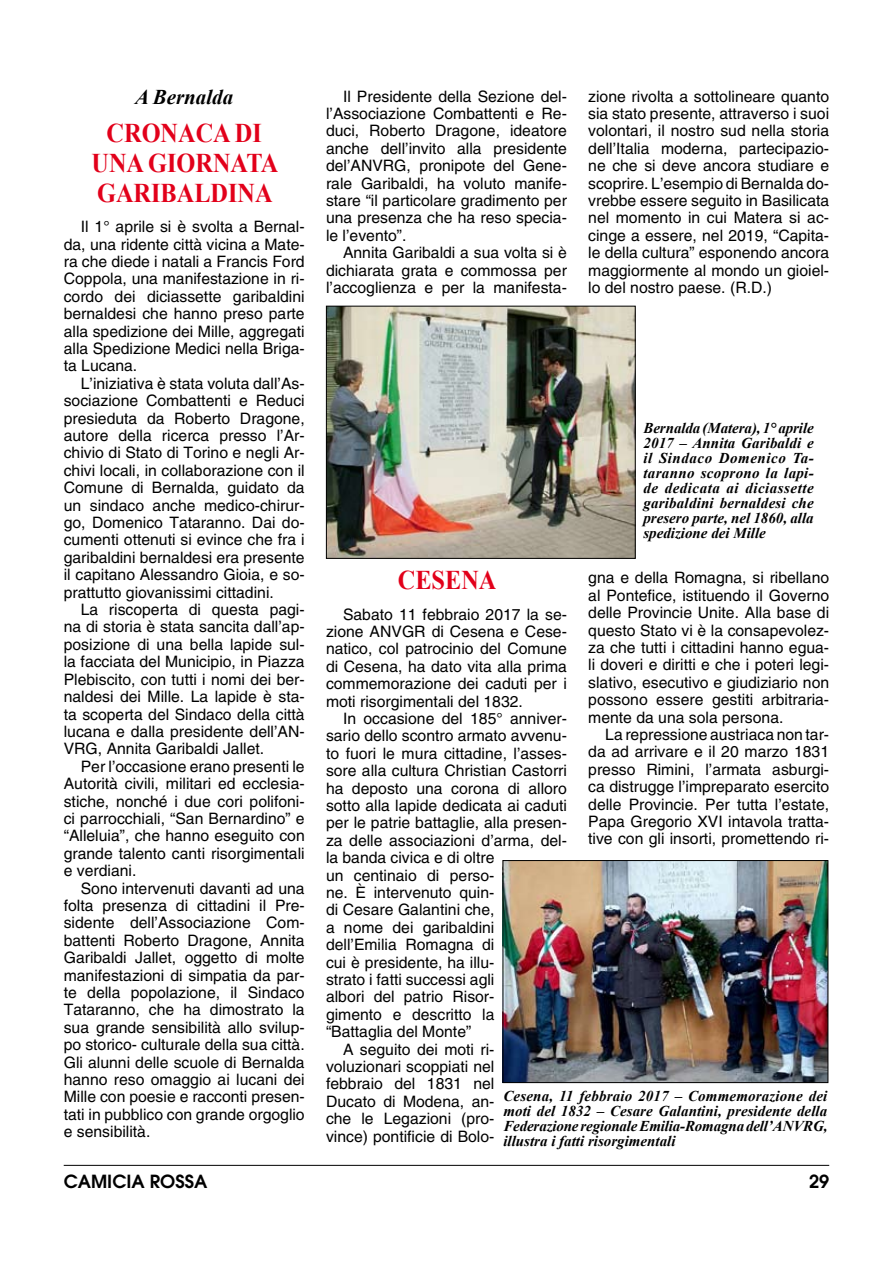
<style>
.page{position:relative;width:893px;height:1263px;background:#fff}
.page>*{position:absolute;margin:0;border:0;box-sizing:border-box;transform-origin:0 0}
.t1{font:700 27px/30px "Times New Roman";color:#e2001a;text-align:center;scale:.9 1}
.t2{font:italic 700 21px "Times New Roman";color:#000}
.t3{font:600 18px "Avant Garde";color:#000}
.t4{font:15.75px/17.4px "Helvetica";color:#000;text-align:justify}
.t5{font:italic 700 15px/15px "Times New Roman";color:#000;text-align:justify}
</style>
<div class="page">
<hr style="left:64px;top:1165px;width:765px;height:1px;background:#000">
<img style="left:328px;top:308px;width:306px;height:249px">
<div style="left:326px;top:306px;width:310px;height:253px;border:1px solid #000"></div>
<img style="left:505px;top:862px;width:321px;height:219px">
<div style="left:503px;top:860px;width:325px;height:223px;border:1px solid #000"></div>
<h2 class="t2" style="left:135px;top:85px;width:100px">A Bernalda</h2>
<h1 class="t1" style="left:92px;top:118px;width:209px">CRONACA DI<br>UNA GIORNATA<br>GARIBALDINA</h1>
<p class="t4" style="left:64px;top:218px;width:242px;text-indent:17px">Il 1° aprile si è svolta a Bernal&shy;da, una ridente città vicina a Mate&shy;ra che diede i natali a Francis Ford Coppola, una manifestazione in ri&shy;cordo dei diciassette garibaldini bernaldesi che hanno preso parte alla spedizione dei Mille, aggregati alla Spedizione Medici nella Briga&shy;ta Lucana.</p>
<p class="t4" style="left:64px;top:375px;width:242px;text-indent:17px">L’iniziativa è stata voluta dall’As&shy;sociazione Combattenti e Reduci presieduta da Roberto Dragone, autore della ricerca presso l’Ar&shy;chivio di Stato di Torino e negli Ar&shy;chivi locali, in collaborazione con il Comune di Bernalda, guidato da un sindaco anche medico-chirur&shy;go, Domenico Tataranno. Dai do&shy;cumenti ottenuti si evince che fra i garibaldini bernaldesi era presente il capitano Alessandro Gioia, e so&shy;prattutto giovanissimi cittadini.</p>
<p class="t4" style="left:64px;top:601px;width:242px;text-indent:17px">La riscoperta di questa pagi&shy;na di storia è stata sancita dall’ap&shy;posizione di una bella lapide sul&shy;la facciata del Municipio, in Piazza Plebiscito, con tutti i nomi dei ber&shy;naldesi dei Mille. La lapide è sta&shy;ta scoperta del Sindaco della città lucana e dalla presidente dell’AN-VRG, Annita Garibaldi Jallet.</p>
<p class="t4" style="left:64px;top:757px;width:242px;text-indent:17px">Per l’occasione erano presenti le Autorità civili, militari ed ecclesia&shy;stiche, nonché i due cori polifoni&shy;ci parrocchiali, “San Bernardino” e “Alleluia”, che hanno eseguito con grande talento canti risorgimentali e verdiani.</p>
<p class="t4" style="left:64px;top:879px;width:242px;text-indent:17px">Sono intervenuti davanti ad una folta presenza di cittadini il Pre&shy;sidente dell’Associazione Com&shy;battenti Roberto Dragone, Annita Garibaldi Jallet, oggetto di molte manifestazioni di simpatia da par&shy;te della popolazione, il Sindaco Tataranno, che ha dimostrato la sua grande sensibilità allo svilup&shy;po storico- culturale della sua città.<br>Gli alunni delle scuole di Bernalda hanno reso omaggio ai lucani dei Mille con poesie e racconti presen&shy;tati in pubblico con grande orgoglio e sensibilità.</p>
<p class="t4" style="left:326px;top:87px;width:242px;text-indent:17px">Il Presidente della Sezione del&shy;l’Associazione Combattenti e Re&shy;duci, Roberto Dragone, ideatore anche dell’invito alla presidente del’ANVRG, pronipote del Gene&shy;rale Garibaldi, ha voluto manife&shy;stare “il particolare gradimento per una presenza che ha reso specia&shy;le l’evento”.</p>
<p class="t4" style="left:326px;top:244px;width:242px;text-indent:17px">Annita Garibaldi a sua volta si è dichiarata grata e commossa per l’accoglienza e per la manifesta-</p>
<p class="t4" style="left:588px;top:87px;width:242px">zione rivolta a sottolineare quanto sia stato presente, attraverso i suoi volontari, il nostro sud nella storia dell’Italia moderna, partecipazio&shy;ne che si deve ancora studiare e scoprire. L’esempio di Bernalda do&shy;vrebbe essere seguito in Basilicata nel momento in cui Matera si ac&shy;cinge a essere, nel 2019, “Capita&shy;le della cultura” esponendo ancora maggiormente al mondo un gioiel&shy;lo del nostro paese. (R.D.)</p>
<p class="t5" style="left:643px;top:420px;width:172px">Bernalda (Matera), 1° aprile 2017 – Annita Garibaldi e il Sindaco Domenico Ta&shy;taranno scoprono la lapi&shy;de dedicata ai diciassette garibaldini bernaldesi che presero parte, nel 1860, alla spedizione dei Mille</p>
<h1 class="t1" style="left:398px;top:565px;width:111px">CESENA</h1>
<p class="t4" style="left:326px;top:605px;width:242px;text-indent:17px">Sabato 11 febbraio 2017 la se&shy;zione ANVGR di Cesena e Cese&shy;natico, col patrocinio del Comune di Cesena, ha dato vita alla prima commemorazione dei caduti per i moti risorgimentali del 1832.</p>
<p class="t4" style="left:343px;top:710px;width:225px">In occasione del 185° anniver-</p>
<p class="t4" style="left:326px;top:727px;width:242px">sario dello scontro armato avvenu-</p>
<p class="t4" style="left:326px;top:744px;width:242px">to fuori le mura cittadine, l’asses-</p>
<p class="t4" style="left:326px;top:762px;width:242px">sore alla cultura Christian Castorri</p>
<p class="t4" style="left:326px;top:779px;width:242px">ha deposto una corona di alloro</p>
<p class="t4" style="left:326px;top:797px;width:242px">sotto alla lapide dedicata ai caduti</p>
<p class="t4" style="left:326px;top:814px;width:242px">per le patrie battaglie, alla presen-</p>
<p class="t4" style="left:326px;top:831px;width:242px">za delle associazioni d’arma, del-</p>
<p class="t4" style="left:326px;top:849px;width:170px">la banda civica e di oltre</p>
<p class="t4" style="left:326px;top:866px;width:170px">un centinaio di perso-</p>
<p class="t4" style="left:326px;top:884px;width:170px">ne. È intervenuto quin-</p>
<p class="t4" style="left:326px;top:901px;width:170px">di Cesare Galantini che,</p>
<p class="t4" style="left:326px;top:918px;width:170px">a nome dei garibaldini</p>
<p class="t4" style="left:326px;top:936px;width:170px">dell’Emilia Romagna di</p>
<p class="t4" style="left:326px;top:953px;width:170px">cui è presidente, ha illu-</p>
<p class="t4" style="left:326px;top:971px;width:170px">strato i fatti successi agli</p>
<p class="t4" style="left:326px;top:988px;width:170px">albori del patrio Risor-</p>
<p class="t4" style="left:326px;top:1005px;width:170px">gimento e descritto la</p>
<p class="t4" style="left:326px;top:1023px;width:147px">“Battaglia del Monte”</p>
<p class="t4" style="left:343px;top:1040px;width:153px">A seguito dei moti ri-</p>
<p class="t4" style="left:326px;top:1058px;width:170px">voluzionari scoppiati nel</p>
<p class="t4" style="left:326px;top:1075px;width:170px">febbraio del 1831 nel</p>
<p class="t4" style="left:326px;top:1092px;width:170px">Ducato di Modena, an-</p>
<p class="t4" style="left:326px;top:1110px;width:170px">che le Legazioni (pro-</p>
<p class="t4" style="left:326px;top:1127px;width:170px">vince) pontificie di Bolo-</p>
<p class="t4" style="left:588px;top:569px;width:242px">gna e della Romagna, si ribellano al Pontefice, istituendo il Governo delle Provincie Unite. Alla base di questo Stato vi è la consapevolez&shy;za che tutti i cittadini hanno egua&shy;li doveri e diritti e che i poteri legi&shy;slativo, esecutivo e giudiziario non possono essere gestiti arbitraria&shy;mente da una sola persona.</p>
<p class="t4" style="left:588px;top:726px;width:242px;text-indent:17px">La repressione austriaca non tar&shy;da ad arrivare e il 20 marzo 1831 presso Rimini, l’armata asburgi&shy;ca distrugge l’impreparato esercito delle Provincie. Per tutta l’estate, Papa Gregorio XVI intavola tratta&shy;tive con gli insorti, promettendo ri-</p>
<p class="t5" style="left:503px;top:1089px;width:326px">Cesena, 11 febbraio 2017 – Commemorazione dei moti del 1832 – Cesare Galantini, presidente della Federazione regionale Emilia-Romagna dell’ANVRG, illustra i fatti risorgimentali</p>
<p class="t3" style="left:64px;top:1169px;width:145px">CAMICIA ROSSA</p>
<p class="t3" style="left:809px;top:1169px;width:22px">29</p>
</div>
